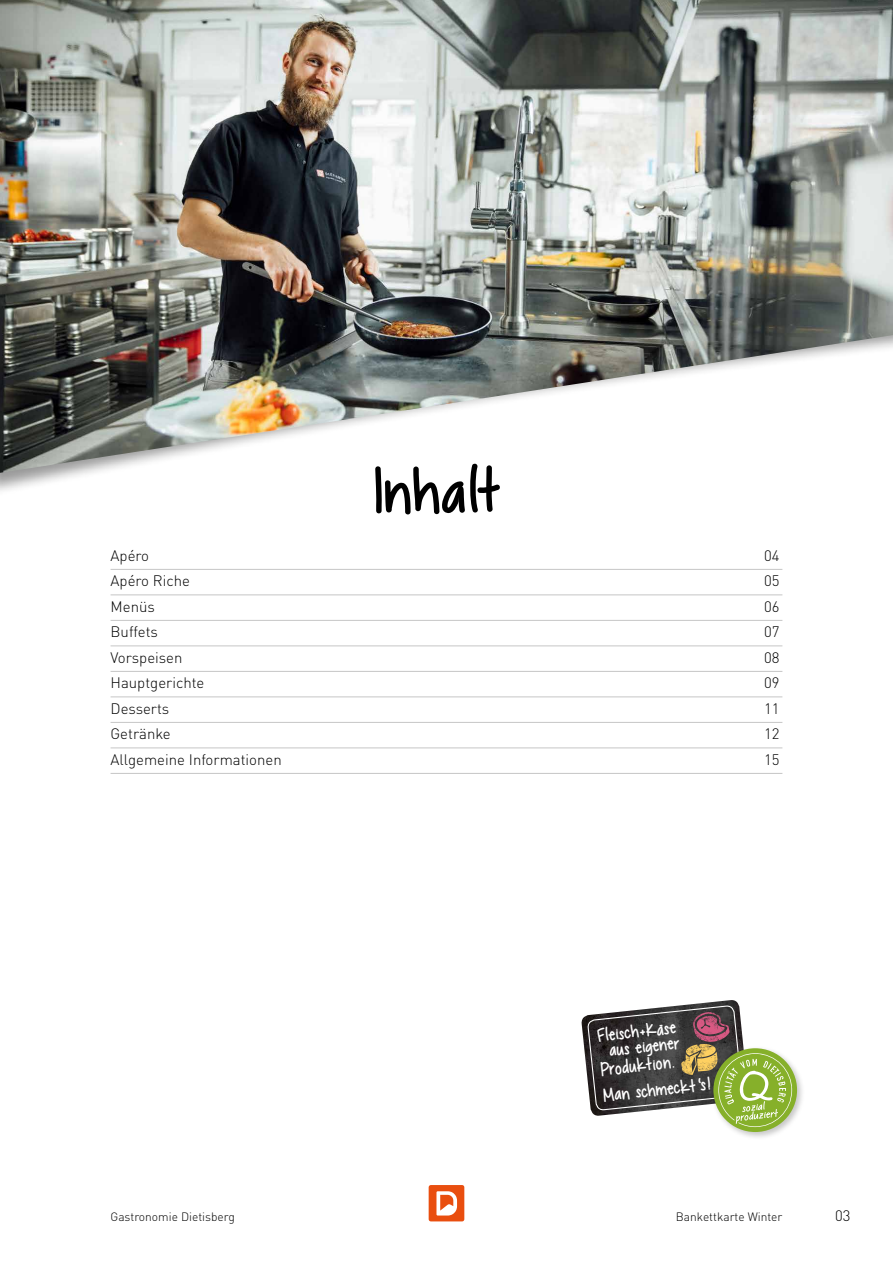
<style>
.page{position:relative;width:893px;height:1263px;background:#fff}
.page>*{position:absolute;margin:0;border:0;box-sizing:border-box;transform-origin:0 0}
.t1{font:82.5px "Chocolate Covered Raindrops";letter-spacing:.02em;color:#000}
.t2{font:23.7px/18.6px "Chocolate Covered Raindrops";color:#fff;text-align:center;scale:.96 1}
.t3{font:23.7px "Chocolate Covered Raindrops";color:#fff}
.t4{font:300 15px "DIN";color:#000}
.t5{font:300 12px "DIN";color:#000}
</style>
<div class="page">
<img style="left:0;top:0;width:893px;height:473px">
<svg style="left:429px;top:1185px;width:35px;height:36px"></svg>
<hr style="left:111px;top:569px;width:671px;height:1px;background:#c6c6c6">
<hr style="left:111px;top:595px;width:671px;height:1px;background:#c6c6c6">
<hr style="left:111px;top:620px;width:671px;height:1px;background:#c6c6c6">
<hr style="left:111px;top:646px;width:671px;height:1px;background:#c6c6c6">
<hr style="left:111px;top:671px;width:671px;height:1px;background:#c6c6c6">
<hr style="left:111px;top:697px;width:671px;height:1px;background:#c6c6c6">
<hr style="left:111px;top:722px;width:671px;height:1px;background:#c6c6c6">
<hr style="left:111px;top:748px;width:671px;height:1px;background:#c6c6c6">
<hr style="left:111px;top:773px;width:671px;height:1px;background:#c6c6c6">
<img style="left:581px;top:1000px;width:158px;height:74px">
<div style="left:711px;top:1045px;width:94px;height:95px;background:#000;opacity:.22"></div>
<div style="left:713px;top:1048px;width:84px;height:84px;background:#86b02a;border-radius:50%"></div>
<svg style="left:587px;top:1005px;width:205px;height:122px"></svg>
<h1 class="t1" style="left:356px;top:452px;width:132px">Inhalt</h1>
<p class="t4" style="left:111px;top:546px;width:40px">Apéro</p>
<p class="t4" style="left:764px;top:546px;width:17px">04</p>
<p class="t4" style="left:111px;top:571px;width:81px">Apéro Riche</p>
<p class="t4" style="left:764px;top:571px;width:17px">05</p>
<p class="t4" style="left:111px;top:597px;width:46px">Menüs</p>
<p class="t4" style="left:764px;top:597px;width:17px">06</p>
<p class="t4" style="left:111px;top:622px;width:49px">Buffets</p>
<p class="t4" style="left:764px;top:622px;width:17px">07</p>
<p class="t4" style="left:111px;top:648px;width:73px">Vorspeisen</p>
<p class="t4" style="left:764px;top:648px;width:17px">08</p>
<p class="t4" style="left:111px;top:673px;width:95px">Hauptgerichte</p>
<p class="t4" style="left:764px;top:673px;width:17px">09</p>
<p class="t4" style="left:111px;top:699px;width:60px">Desserts</p>
<p class="t4" style="left:764px;top:699px;width:17px">11</p>
<p class="t4" style="left:111px;top:724px;width:62px">Getränke</p>
<p class="t4" style="left:764px;top:724px;width:17px">12</p>
<p class="t4" style="left:111px;top:750px;width:173px">Allgemeine Informationen</p>
<p class="t4" style="left:764px;top:750px;width:17px">15</p>
<h2 class="t2" style="left:592px;top:1026px;width:83px;rotate:-6deg">Fleisch+Käse</h2>
<h2 class="t2" style="left:594px;top:1042px;width:85px;rotate:-6deg">aus eigener<br>Produktion.</h2>
<h2 class="t3" style="left:599px;top:1084px;width:108px;rotate:-6deg">Man schmeckt‘s!</h2>
<p class="t5" style="left:111px;top:1209px;width:126px">Gastronomie Dietisberg</p>
<p class="t5" style="left:676px;top:1209px;width:108px">Bankettkarte Winter</p>
<p class="t4" style="left:835px;top:1206px;width:17px">03</p>
</div>
